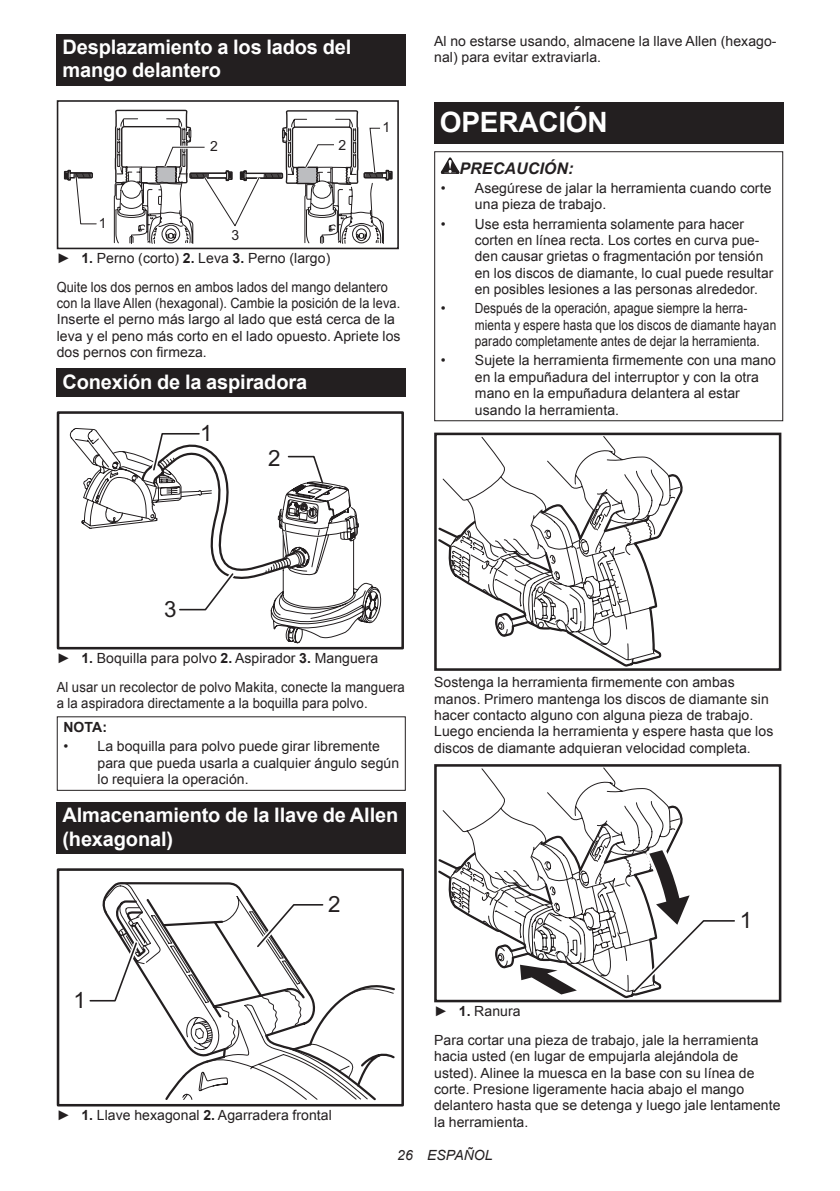
<style>
.page{position:relative;width:840px;height:1191px;background:#fff}
.page>*{position:absolute;margin:0;border:0;box-sizing:border-box;transform-origin:0 0}
.t1{font:700 28px "Arial";letter-spacing:-.01em;color:#fff}
.t2{font:22.4px "Arial";color:#231f20}
.t3{font:700 20px/23.4px "Arial";letter-spacing:-.01em;color:#fff}
.t4{font:italic 700 16px "Arial";letter-spacing:.005em;color:#231f20}
.t5{font:14px/16.4px "Arial";letter-spacing:.005em;color:#231f20}
.t6{font:14px/16.4px "Arial";letter-spacing:.005em;color:#231f20;scale:.91 1}
.t7{font:14px "Arial";letter-spacing:.005em;color:#231f20;scale:.94 1}
.t8{font:italic 14px "Arial";letter-spacing:.005em;color:#231f20}
.t9{font:700 14px "Arial";color:#231f20}
.s1{font-weight:700}
</style>
<div class="page">
<div style="left:57px;top:34px;width:348px;height:52px;background:#231f20"></div>
<div style="left:57px;top:100px;width:341px;height:149px;border:2px solid #231f20"></div>
<svg style="left:63px;top:109px;width:330px;height:135px"></svg>
<div style="left:57px;top:368px;width:348px;height:29px;background:#231f20"></div>
<div style="left:57px;top:411px;width:347px;height:238px;border:3px solid #231f20"></div>
<svg style="left:82px;top:428px;width:299px;height:221px"></svg>
<div style="left:57px;top:716px;width:348px;height:75px;border:1px solid #231f20"></div>
<div style="left:57px;top:802px;width:348px;height:52px;background:#231f20"></div>
<div style="left:57px;top:868px;width:347px;height:238px;border:3px solid #231f20"></div>
<svg style="left:89px;top:882px;width:306px;height:219px"></svg>
<div style="left:434px;top:102px;width:348px;height:41px;background:#231f20"></div>
<svg style="left:440px;top:157px;width:19px;height:17px"></svg>
<div style="left:434px;top:151px;width:348px;height:270px;border:1px solid #231f20"></div>
<svg style="left:441px;top:436px;width:242px;height:231px"></svg>
<div style="left:434px;top:432px;width:347px;height:239px;border:3px solid #231f20"></div>
<div style="left:434px;top:764px;width:347px;height:238px;border:3px solid #231f20"></div>
<svg style="left:441px;top:766px;width:297px;height:232px"></svg>
<h3 class="t3" style="left:62px;top:36px;width:290px">Desplazamiento a los lados del mango delantero</h3>
<p class="t5" style="left:210px;top:138px;width:9px">2</p>
<p class="t5" style="left:338px;top:137px;width:9px">2</p>
<p class="t5" style="left:382px;top:119px;width:9px">1</p>
<p class="t5" style="left:99px;top:215px;width:9px">1</p>
<p class="t5" style="left:57px;top:223px;width:275px;line-height:23px;text-indent:175px">3<br>► <span class="s1">1.</span> Perno (corto) <span class="s1">2.</span> Leva <span class="s1">3.</span> Perno (largo)</p>
<p class="t6" style="left:57px;top:279px;width:379px">Quite los dos pernos en ambos lados del mango delantero con la llave Allen (hexagonal). Cambie la posición de la leva.<br>Inserte el perno más largo al lado que está cerca de la leva y el peno más corto en el lado opuesto. Apriete los dos pernos con firmeza.</p>
<h3 class="t3" style="left:62px;top:370px;width:246px">Conexión de la aspiradora</h3>
<h2 class="t2" style="left:200px;top:418px;width:14px">1</h2>
<h2 class="t2" style="left:268px;top:444px;width:14px">2</h2>
<p class="t5" style="left:434px;top:33px;width:344px">Al no estarse usando, almacene la llave Allen (hexago&shy;nal) para evitar extraviarla.</p>
<h1 class="t1" style="left:439px;top:103px;width:169px">OPERACIÓN</h1>
<p class="t4" style="left:459px;top:157px;width:115px">PRECAUCIÓN:</p>
<p class="t5" style="left:474px;top:180px;width:298px;text-indent:-34px">• Asegúrese de jalar la herramienta cuando corte una pieza de trabajo.</p>
<p class="t5" style="left:474px;top:216px;width:300px;text-indent:-34px">• Use esta herramienta solamente para hacer corten en línea recta. Los cortes en curva pue&shy;den causar grietas o fragmentación por tensión en los discos de diamante, lo cual puede resultar en posibles lesiones a las personas alrededor.</p>
<p class="t5" style="left:474px;top:300px;width:303px;text-indent:-34px">• Después de la operación, apague siempre la herra&shy;mienta y espere hasta que los discos de diamante hayan parado completamente antes de dejar la herramienta.</p>
<p class="t5" style="left:474px;top:352px;width:302px;text-indent:-34px">• Sujete la herramienta firmemente con una mano en la empuñadura del interruptor y con la otra mano en la empuñadura delantera al estar usando la herramienta.</p>
<h2 class="t2" style="left:164px;top:594px;width:14px">3</h2>
<p class="t5" style="left:57px;top:644px;width:349px;line-height:28.8px">► <span class="s1">1.</span> Boquilla para polvo <span class="s1">2.</span> Aspirador <span class="s1">3.</span> Manguera<br>Al usar un recolector de polvo Makita, conecte la manguera</p>
<p class="t7" style="left:57px;top:694px;width:332px">a la aspiradora directamente a la boquilla para polvo.</p>
<p class="t9" style="left:63px;top:718px;width:45px">NOTA:</p>
<p class="t5" style="left:97px;top:738px;width:303px;text-indent:-34px">• La boquilla para polvo puede girar libremente para que pueda usarla a cualquier ángulo según lo requiera la operación.</p>
<h3 class="t3" style="left:62px;top:804px;width:337px">Almacenamiento de la llave de Allen (hexagonal)</h3>
<h2 class="t2" style="left:74px;top:985px;width:14px">1</h2>
<h2 class="t2" style="left:328px;top:889px;width:14px">2</h2>
<p class="t5" style="left:57px;top:1107px;width:276px">► <span class="s1">1.</span> Llave hexagonal <span class="s1">2.</span> Agarradera frontal</p>
<p class="t5" style="left:434px;top:674px;width:340px">Sostenga la herramienta firmemente con ambas manos. Primero mantenga los discos de diamante sin hacer contacto alguno con alguna pieza de trabajo.<br>Luego encienda la herramienta y espere hasta que los discos de diamante adquieran velocidad completa.</p>
<h2 class="t2" style="left:739px;top:905px;width:14px">1</h2>
<p class="t5" style="left:434px;top:996px;width:326px;line-height:28.8px">► <span class="s1">1.</span> Ranura<br>Para cortar una pieza de trabajo, jale la herramienta</p>
<p class="t5" style="left:434px;top:1048px;width:347px">hacia usted (en lugar de empujarla alejándola de usted). Alinee la muesca en la base con su línea de corte. Presione ligeramente hacia abajo el mango delantero hasta que se detenga y luego jale lentamente la herramienta.</p>
<p class="t8" style="left:397px;top:1146px;width:97px">26 ESPAÑOL</p>
</div>
